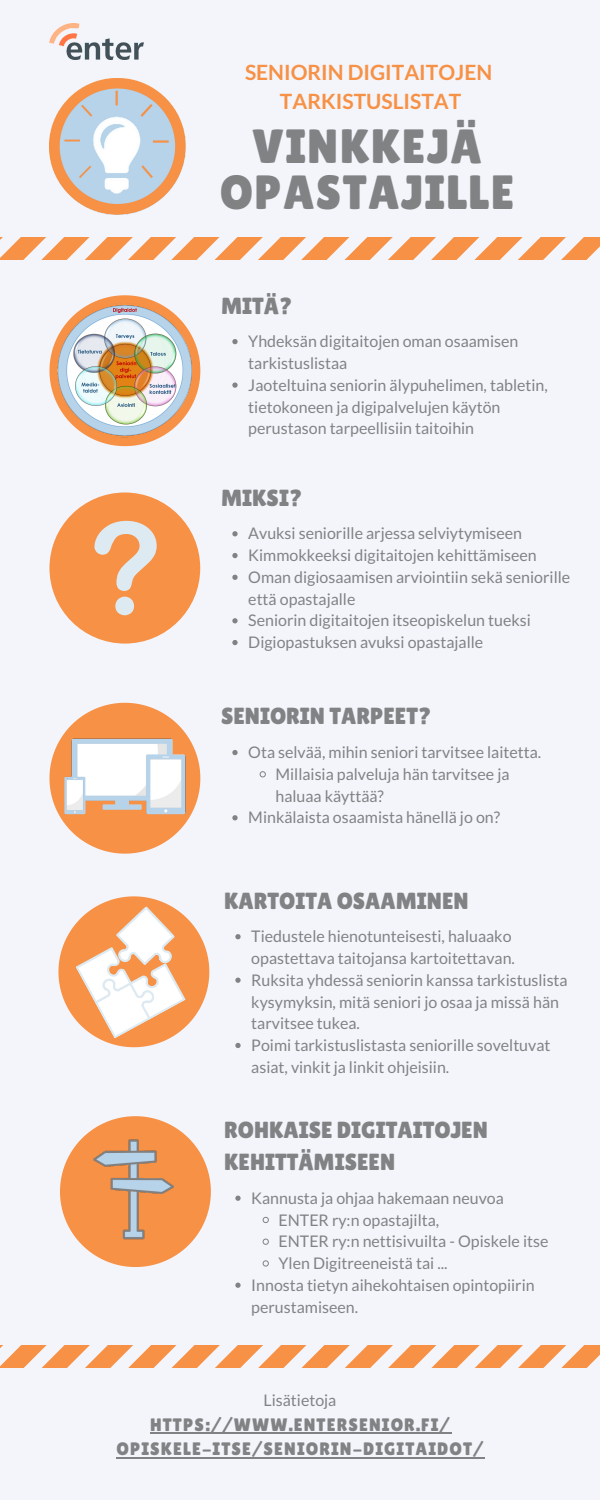
<style>
.page{position:relative;width:600px;height:1500px;background:#f4f5fb}
.page>*{position:absolute;margin:0;border:0;box-sizing:border-box;transform-origin:0 0}
.t1{font:48px/46.5px "Lilita One";letter-spacing:.03em;color:#818284;text-align:center}
.t2{font:23.3px/32.2px "Lilita One";color:#818284}
.t3{font:700 21px/29.2px "Lato";color:#f79145;text-align:center}
.t4{font:18px/24.8px "Lilita One";letter-spacing:.06em;color:#818284;text-align:center}
.t5{font:16px/21.8px "Lato";color:#818284}
</style>
<div class="page">
<svg style="left:0;top:237px;width:600px;height:23px"></svg>
<svg style="left:0;top:1345px;width:600px;height:23px"></svg>
<div style="left:49px;top:493px;width:151px;height:151px;background:#f79145;border-radius:50%"></div>
<svg style="left:94px;top:521px;width:63px;height:94px"></svg>
<svg style="left:49px;top:295px;width:151px;height:151px"></svg>
<img style="left:58px;top:304px;width:134px;height:134px">
<svg style="left:49px;top:703px;width:151px;height:151px"></svg>
<svg style="left:60px;top:1116px;width:151px;height:151px"></svg>
<img style="left:57px;top:708px;width:136px;height:136px">
<svg style="left:58px;top:896px;width:151px;height:151px"></svg>
<img style="left:89px;top:1132px;width:93px;height:119px">
<img style="left:49px;top:78px;width:137px;height:137px">
<svg style="left:232px;top:531px;width:6px;height:5px"></svg>
<svg style="left:232px;top:553px;width:6px;height:5px"></svg>
<svg style="left:232px;top:575px;width:6px;height:5px"></svg>
<svg style="left:232px;top:618px;width:6px;height:5px"></svg>
<svg style="left:232px;top:640px;width:6px;height:5px"></svg>
<svg style="left:232px;top:750px;width:6px;height:5px"></svg>
<svg style="left:259px;top:771px;width:7px;height:7px"></svg>
<svg style="left:232px;top:815px;width:6px;height:5px"></svg>
<svg style="left:235px;top:934px;width:6px;height:5px"></svg>
<svg style="left:235px;top:978px;width:6px;height:5px"></svg>
<svg style="left:235px;top:1043px;width:6px;height:5px"></svg>
<svg style="left:235px;top:1196px;width:6px;height:5px"></svg>
<svg style="left:262px;top:1216px;width:7px;height:7px"></svg>
<svg style="left:262px;top:1238px;width:7px;height:7px"></svg>
<svg style="left:262px;top:1260px;width:7px;height:7px"></svg>
<svg style="left:235px;top:1283px;width:6px;height:5px"></svg>
<svg style="left:232px;top:339px;width:6px;height:5px"></svg>
<svg style="left:232px;top:383px;width:6px;height:5px"></svg>
<hr style="left:150px;top:1432px;width:301px;height:2px;background:#818284">
<hr style="left:116px;top:1457px;width:369px;height:1px;background:#818284">
<img style="left:49px;top:23px;width:94px;height:36px">
<h3 class="t3" style="left:245px;top:57px;width:249px">SENIORIN DIGITAITOJEN<br>TARKISTUSLISTAT</h3>
<h1 class="t1" style="left:220px;top:123px;width:296px">VINKKEJÄ<br>OPASTAJILLE</h1>
<h2 class="t2" style="left:221px;top:290px;width:73px">MITÄ?</h2>
<p class="t5" style="left:248px;top:330px;width:301px">Yhdeksän digitaitojen oman osaamisen tarkistuslistaa<br>Jaoteltuina seniorin älypuhelimen, tabletin, tietokoneen ja digipalvelujen käytön perustason tarpeellisiin taitoihin</p>
<h2 class="t2" style="left:221px;top:481px;width:83px">MIKSI?</h2>
<p class="t5" style="left:248px;top:522px;width:323px">Avuksi seniorille arjessa selviytymiseen Kimmokkeeksi digitaitojen kehittämiseen Oman digiosaamisen arviointiin sekä seniorille että opastajalle<br>Seniorin digitaitojen itseopiskelun tueksi Digiopastuksen avuksi opastajalle</p>
<h2 class="t2" style="left:221px;top:700px;width:212px">SENIORIN TARPEET?</h2>
<p class="t5" style="left:248px;top:741px;width:294px">Ota selvää, mihin seniori tarvitsee laitetta.</p>
<p class="t5" style="left:276px;top:763px;width:236px">Millaisia palveluja hän tarvitsee ja</p>
<p class="t5" style="left:276px;top:785px;width:110px">haluaa käyttää?</p>
<p class="t5" style="left:248px;top:806px;width:253px">Minkälaista osaamista hänellä jo on?</p>
<h2 class="t2" style="left:224px;top:884px;width:246px">KARTOITA OSAAMINEN</h2>
<p class="t5" style="left:251px;top:925px;width:318px">Tiedustele hienotunteisesti, haluaako opastettava taitojansa kartoitettavan.<br>Ruksita yhdessä seniorin kanssa tarkistuslista kysymyksin, mitä seniori jo osaa ja missä hän tarvitsee tukea.<br>Poimi tarkistuslistasta seniorille soveltuvat asiat, vinkit ja linkit ohjeisiin.</p>
<h2 class="t2" style="left:224px;top:1114px;width:265px">ROHKAISE DIGITAITOJEN<br>KEHITTÄMISEEN</h2>
<p class="t5" style="left:251px;top:1187px;width:254px">Kannusta ja ohjaa hakemaan neuvoa</p>
<p class="t5" style="left:279px;top:1208px;width:162px">ENTER ry:n opastajilta,</p>
<p class="t5" style="left:279px;top:1230px;width:271px">ENTER ry:n nettisivuilta - Opiskele itse</p>
<p class="t5" style="left:279px;top:1252px;width:171px">Ylen Digitreeneistä tai ...</p>
<p class="t5" style="left:251px;top:1274px;width:285px">Innosta tietyn aihekohtaisen opintopiirin</p>
<p class="t5" style="left:251px;top:1295px;width:108px">perustamiseen.</p>
<p class="t5" style="left:264px;top:1389px;width:74px">Lisätietoja</p>
<p class="t4" style="left:116px;top:1412px;width:369px">HTTPS://WWW.ENTERSENIOR.FI/<br>OPISKELE-ITSE/SENIORIN-DIGITAIDOT/</p>
</div>
